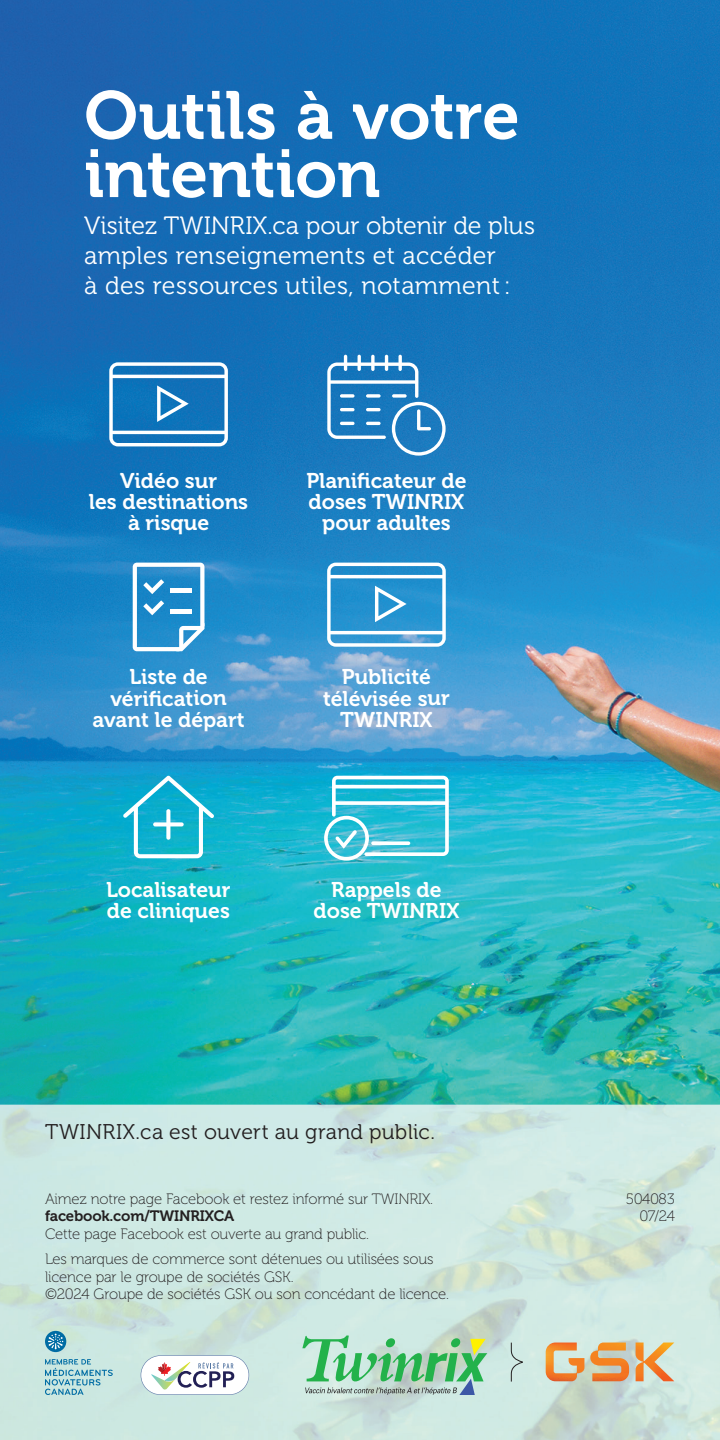
<style>
.page{position:relative;width:720px;height:1440px;background:#fff}
.page>*{position:absolute;margin:0;border:0;box-sizing:border-box;transform-origin:0 0}
.t1{font:67.5px/58.2px "Museo 700";letter-spacing:-.005em;color:#fff}
.t2{font:25px/30px "Museo 300";letter-spacing:.015em;color:#fff}
.t3{font:21.25px/21.2px "Museo 700";color:#fff;text-align:center}
.t4{font:21.25px "Museo 300";letter-spacing:.015em;color:#231f20}
.t5{font:15px/17.5px "Museo 100";letter-spacing:-.01em;color:#231f20}
.t6{font:15px "Museo 700";letter-spacing:-.01em;color:#231f20}
</style>
<div class="page">
<img style="left:0;top:0;width:720px;height:1440px">
<svg style="left:109px;top:362px;width:119px;height:84px"></svg>
<svg style="left:327px;top:563px;width:119px;height:84px"></svg>
<svg style="left:327px;top:355px;width:119px;height:101px"></svg>
<svg style="left:340px;top:394px;width:15px;height:4px"></svg>
<svg style="left:366px;top:394px;width:15px;height:4px"></svg>
<svg style="left:392px;top:394px;width:15px;height:4px"></svg>
<hr style="left:340px;top:408px;width:15px;height:3px;background:#fff;border-radius:2px">
<hr style="left:366px;top:408px;width:15px;height:3px;background:#fff;border-radius:2px">
<hr style="left:340px;top:422px;width:15px;height:3px;background:#fff;border-radius:2px">
<hr style="left:366px;top:422px;width:15px;height:3px;background:#fff;border-radius:2px">
<svg style="left:133px;top:563px;width:71px;height:88px"></svg>
<hr style="left:171px;top:609px;width:21px;height:4px;background:#fff">
<svg style="left:123px;top:776px;width:91px;height:82px"></svg>
<svg style="left:324px;top:776px;width:125px;height:85px"></svg>
<svg style="left:546px;top:1343px;width:38px;height:38px"></svg>
<svg style="left:590px;top:1343px;width:39px;height:38px"></svg>
<svg style="left:636px;top:1343px;width:38px;height:38px"></svg>
<svg style="left:510px;top:1342px;width:13px;height:40px"></svg>
<svg style="left:302px;top:1335px;width:185px;height:60px"></svg>
<div style="left:45px;top:1331px;width:21px;height:21px;background:#006ca4;border-radius:50%"></div>
<svg style="left:48px;top:1334px;width:15px;height:15px"></svg>
<svg style="left:45px;top:1359px;width:68px;height:36px"></svg>
<svg style="left:141px;top:1355px;width:108px;height:40px"></svg>
<h1 class="t1" style="left:84px;top:87px;width:437px">Outils à votre intention</h1>
<h2 class="t2" style="left:84px;top:211px;width:452px">Visitez TWINRIX.ca pour obtenir de plus amples renseignements et accéder<br>à des ressources utiles, notamment :</h2>
<h3 class="t3" style="left:89px;top:470px;width:161px">Vidéo sur<br>les destinations à risque</h3>
<h3 class="t3" style="left:92px;top:667px;width:154px">Liste de vérification avant le départ</h3>
<h3 class="t3" style="left:306px;top:470px;width:162px">Planificateur de doses TWINRIX pour adultes</h3>
<h3 class="t3" style="left:323px;top:667px;width:128px">Publicité télévisée sur<br>TWINRIX</h3>
<h3 class="t3" style="left:106px;top:879px;width:126px;text-align:left">Localisateur de cliniques</h3>
<h3 class="t3" style="left:314px;top:879px;width:147px">Rappels de dose TWINRIX</h3>
<h3 class="t4" style="left:45px;top:1121px;width:392px">TWINRIX.ca est ouvert au grand public.</h3>
<p class="t5" style="left:45px;top:1190px;width:390px">Aimez notre page Facebook et restez informé sur TWINRIX.</p>
<p class="t6" style="left:45px;top:1208px;width:191px">facebook.com/TWINRIXCA</p>
<p class="t5" style="left:45px;top:1225px;width:326px">Cette page Facebook est ouverte au grand public.</p>
<p class="t5" style="left:45px;top:1251px;width:405px">Les marques de commerce sont détenues ou utilisées sous licence par le groupe de sociétés GSK.<br>©2024 Groupe de sociétés GSK ou son concédant de licence.</p>
<p class="t5" style="left:626px;top:1190px;width:51px;text-align:right">504083<br>07/24</p>
</div>
